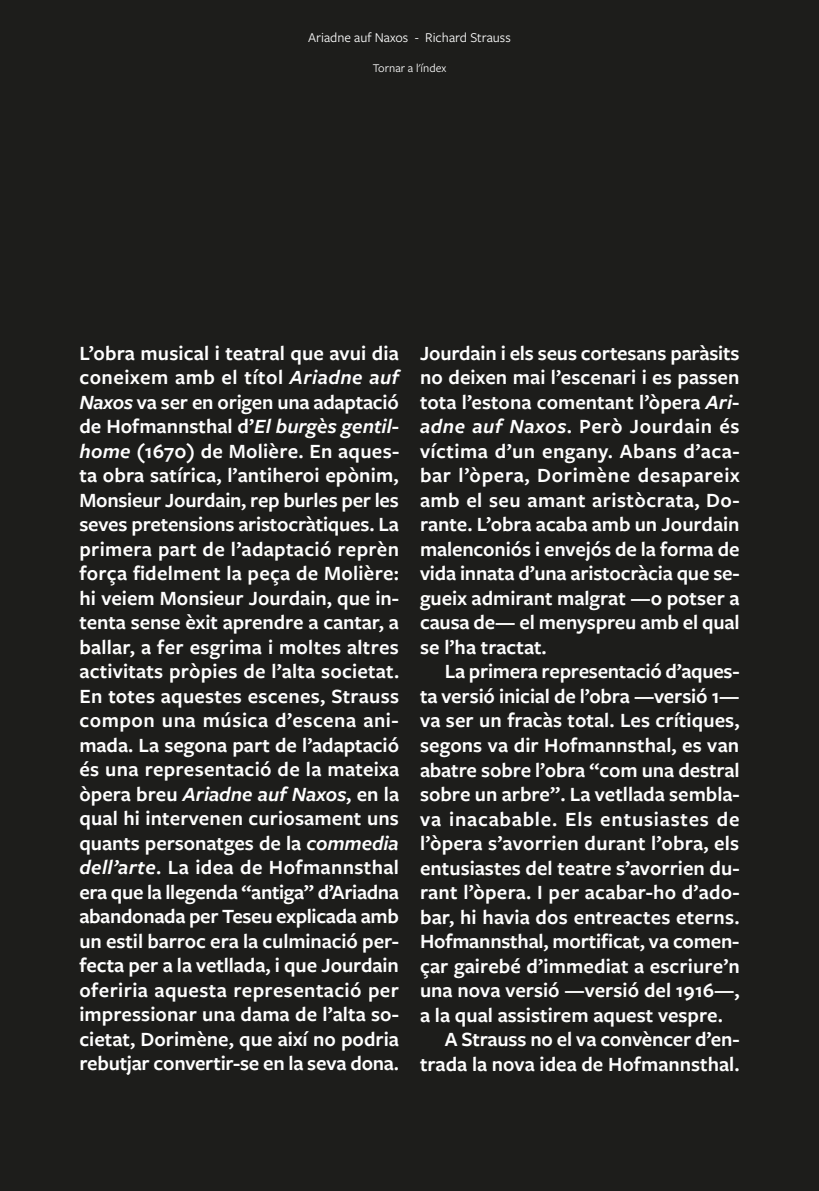
<style>
.page{position:relative;width:819px;height:1191px;background:#1d1d1b}
.page>*{position:absolute;margin:0;border:0;box-sizing:border-box;transform-origin:0 0}
.t1{font:600 21px/24.5px "Freight Sans Pro";color:#fff;text-align:justify}
.t2{font:600 21px "Freight Sans Pro";letter-spacing:.035em;color:#fff}
.t3{font:14px "Freight Sans Pro";color:#fff}
.t4{font:12.25px "Freight Sans Pro";color:#fff}
.s1{font-style:italic}
</style>
<div class="page">
<p class="t3" style="left:308px;top:28px;width:204px">Ariadne auf Naxos - Richard Strauss</p>
<p class="t4" style="left:373px;top:60px;width:75px">Tornar a l'índex</p>
<p class="t1" style="left:79px;top:339px;width:321px">L’obra musical i teatral que avui dia coneixem amb el títol <span class="s1">Ariadne auf Naxos</span> va ser en origen una adaptació de Hofmannsthal d’<span class="s1">El burgès gentil&shy;home</span> (1670) de Molière. En aques&shy;ta obra satírica, l’antiheroi epònim, Monsieur Jourdain, rep burles per les seves pretensions aristocràtiques. La primera part de l’adaptació reprèn força fidelment la peça de Molière: hi veiem Monsieur Jourdain, que in&shy;tenta sense èxit aprendre a cantar, a ballar, a fer esgrima i moltes altres activitats pròpies de l’alta societat.<br>En totes aquestes escenes, Strauss compon una música d’escena ani&shy;mada. La segona part de l’adaptació és una representació de la mateixa òpera breu <span class="s1">Ariadne auf Naxos</span>, en la qual hi intervenen curiosament uns quants personatges de la <span class="s1">commedia dell’arte</span>. La idea de Hofmannsthal era que la llegenda “antiga” d’Ariadna abandonada per Teseu explicada amb un estil barroc era la culminació per&shy;fecta per a la vetllada, i que Jourdain oferiria aquesta representació per impressionar una dama de l’alta so&shy;cietat, Dorimène, que així no podria rebutjar convertir-se en la seva dona.</p>
<p class="t1" style="left:420px;top:340px;width:321px">Jourdain i els seus cortesans paràsits no deixen mai l’escenari i es passen tota l’estona comentant l’òpera <span class="s1">Ari&shy;adne auf Naxos</span>. Però Jourdain és víctima d’un engany. Abans d’aca&shy;bar l’òpera, Dorimène desapareix amb el seu amant aristòcrata, Do&shy;rante. L’obra acaba amb un Jourdain malenconiós i envejós de la forma de vida innata d’una aristocràcia que se&shy;gueix admirant malgrat —o potser a causa de— el menyspreu amb el qual se l’ha tractat.</p>
<p class="t1" style="left:445px;top:658px;width:296px">La primera representació d’aques-</p>
<p class="t1" style="left:420px;top:683px;width:321px">ta versió inicial de l’obra —versió 1—</p>
<p class="t1" style="left:420px;top:707px;width:321px">va ser un fracàs total. Les crítiques,</p>
<p class="t1" style="left:420px;top:732px;width:321px">segons va dir Hofmannsthal, es van</p>
<p class="t1" style="left:420px;top:756px;width:321px">abatre sobre l’obra “com una destral</p>
<p class="t1" style="left:420px;top:781px;width:321px">sobre un arbre”. La vetllada sembla-</p>
<p class="t2" style="left:420px;top:804px;width:321px">va inacabable. Els entusiastes de</p>
<p class="t1" style="left:420px;top:830px;width:321px">l’òpera s’avorrien durant l’obra, els</p>
<p class="t1" style="left:420px;top:854px;width:321px">entusiastes del teatre s’avorrien du-</p>
<p class="t1" style="left:420px;top:879px;width:321px">rant l’òpera. I per acabar-ho d’ado-</p>
<p class="t1" style="left:420px;top:903px;width:321px">bar, hi havia dos entreactes eterns.</p>
<p class="t1" style="left:420px;top:928px;width:321px">Hofmannsthal, mortificat, va comen-</p>
<p class="t1" style="left:420px;top:952px;width:321px">çar gairebé d’immediat a escriure’n</p>
<p class="t1" style="left:420px;top:977px;width:321px">una nova versió —versió del 1916—,</p>
<p class="t1" style="left:420px;top:1001px;width:304px">a la qual assistirem aquest vespre.</p>
<p class="t1" style="left:445px;top:1026px;width:296px">A Strauss no el va convèncer d’en-</p>
<p class="t1" style="left:420px;top:1050px;width:321px">trada la nova idea de Hofmannsthal.</p>
</div>
